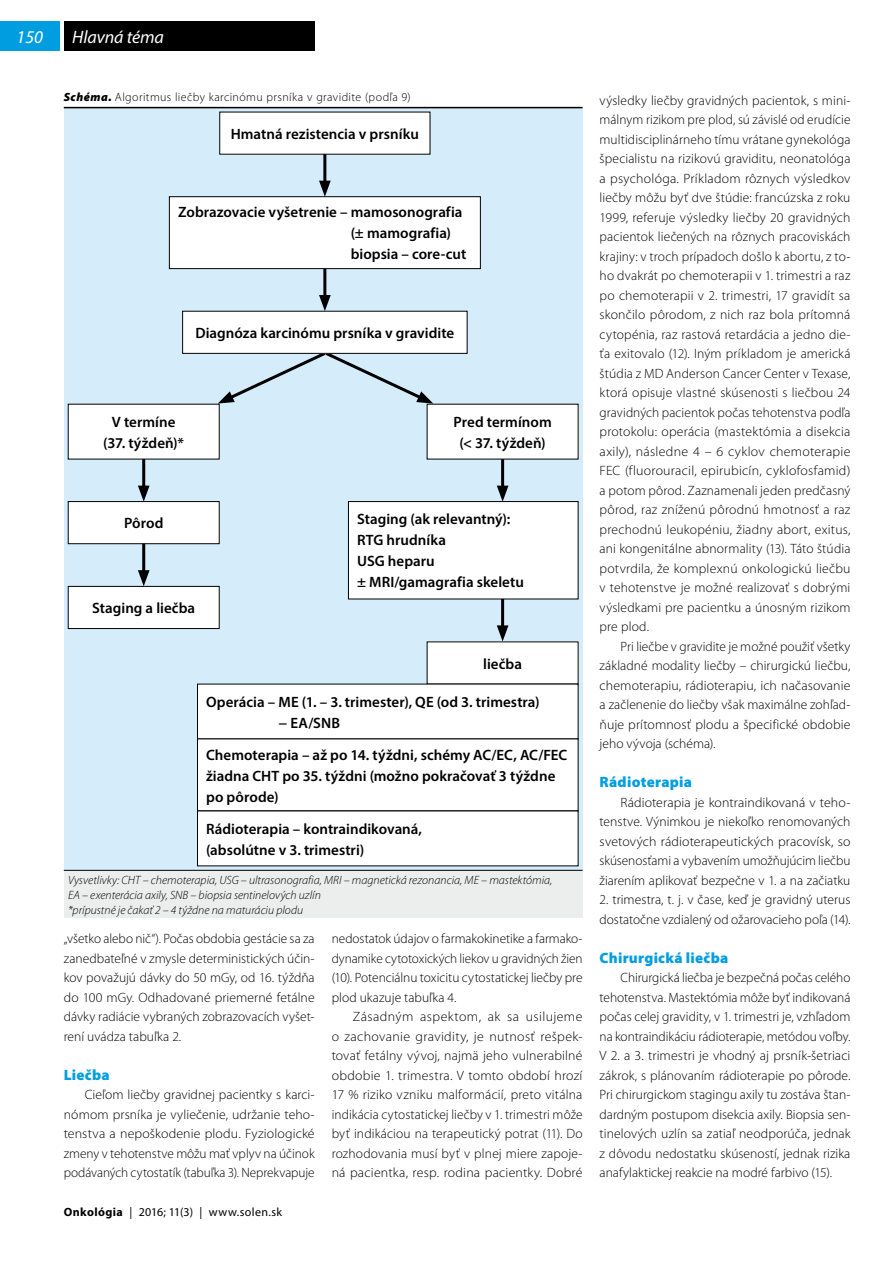
<style>
.page{position:relative;width:893px;height:1263px;background:#fff}
.page>*{position:absolute;margin:0;border:0;box-sizing:border-box;transform-origin:0 0}
.t1{font:italic 18px "Myriad Pro";letter-spacing:-.005em;color:#fff}
.t2{font:600 15px/21px "Myriad Pro";color:#000}
.t3{font:900 15px "Myriad Pro";letter-spacing:.02em;color:#009ee0}
.t4{font:300 13.5px/19.5px "Myriad Pro";letter-spacing:.005em;color:#000;text-align:justify}
.t5{font:italic 300 12px/15px "Myriad Pro";color:#000}
.t6{font:300 12px "Myriad Pro";letter-spacing:.03em;color:#000}
.t7{font:12px "Myriad Pro";letter-spacing:.03em;color:#000}
.s1{font-weight:900;font-style:italic}
.s2{font-weight:700}
</style>
<div class="page">
<div style="left:0;top:21px;width:60px;height:30px;background:#009ee0"></div>
<div style="left:64px;top:21px;width:251px;height:30px;background:#000"></div>
<div style="left:64px;top:108px;width:519px;height:762px;background:#d5edfa"></div>
<div style="left:64px;top:870px;width:519px;height:48px;background:#eceded"></div>
<hr style="left:64px;top:870px;width:519px;height:1px;background:#000">
<hr style="left:64px;top:107px;width:519px;height:1px;background:#000">
<div style="left:220px;top:112px;width:210px;height:42px;background:#fff"></div>
<div style="left:68px;top:404px;width:151px;height:55px;background:#fff"></div>
<div style="left:427px;top:404px;width:151px;height:55px;background:#fff"></div>
<div style="left:427px;top:642px;width:151px;height:42px;background:#fff"></div>
<div style="left:197px;top:684px;width:381px;height:55px;background:#fff"></div>
<div style="left:197px;top:684px;width:381px;height:55px;border:1px solid #000"></div>
<div style="left:197px;top:739px;width:381px;height:72px;background:#fff"></div>
<div style="left:197px;top:739px;width:381px;height:72px;border:1px solid #000"></div>
<div style="left:197px;top:811px;width:381px;height:55px;background:#fff"></div>
<div style="left:68px;top:501px;width:151px;height:43px;background:#fff"></div>
<div style="left:68px;top:501px;width:151px;height:43px;border:1px solid #000"></div>
<div style="left:348px;top:501px;width:230px;height:98px;background:#fff"></div>
<div style="left:348px;top:501px;width:230px;height:98px;border:1px solid #000"></div>
<div style="left:68px;top:586px;width:151px;height:42px;background:#fff"></div>
<div style="left:68px;top:586px;width:151px;height:43px;border:1px solid #000"></div>
<div style="left:169px;top:197px;width:311px;height:72px;background:#fff"></div>
<div style="left:169px;top:196px;width:312px;height:73px;border:1px solid #000"></div>
<hr style="left:323px;top:154px;width:3px;height:32px;background:#000">
<svg style="left:319px;top:181px;width:12px;height:16px"></svg>
<hr style="left:323px;top:269px;width:3px;height:32px;background:#000">
<svg style="left:319px;top:295px;width:12px;height:16px"></svg>
<hr style="left:142px;top:459px;width:3px;height:32px;background:#000">
<svg style="left:138px;top:486px;width:12px;height:16px"></svg>
<hr style="left:501px;top:459px;width:3px;height:32px;background:#000">
<svg style="left:497px;top:486px;width:11px;height:16px"></svg>
<hr style="left:501px;top:599px;width:3px;height:32px;background:#000">
<svg style="left:497px;top:625px;width:11px;height:16px"></svg>
<hr style="left:142px;top:544px;width:3px;height:32px;background:#000">
<svg style="left:138px;top:570px;width:12px;height:16px"></svg>
<svg style="left:218px;top:354px;width:215px;height:50px"></svg>
<div style="left:183px;top:311px;width:284px;height:42px;background:#fff"></div>
<div style="left:182px;top:311px;width:285px;height:43px;border:1px solid #000"></div>
<h1 class="t1" style="left:16px;top:26px;width:28px">150</h1>
<h1 class="t1" style="left:72px;top:26px;width:93px">Hlavná téma</h1>
<p class="t6" style="left:64px;top:90px;width:348px"><span class="s1">Schéma.</span> Algoritmus liečby karcinómu prsníka v gravidite (podľa 9)</p>
<p class="t2" style="left:231px;top:123px;width:190px">Hmatná rezistencia v prsníku</p>
<p class="t2" style="left:351px;top:201px;width:117px;text-indent:-173px">Zobrazovacie vyšetrenie – mamosonografia (± mamografia) biopsia – core-cut</p>
<p class="t2" style="left:195px;top:322px;width:260px">Diagnóza karcinómu prsníka v gravidite</p>
<p class="t2" style="left:103px;top:411px;width:82px;text-align:center">V termíne (37. týždeň)*</p>
<p class="t2" style="left:453px;top:411px;width:100px;text-align:center">Pred termínom (&lt; 37. týždeň)</p>
<p class="t2" style="left:124px;top:512px;width:41px">Pôrod</p>
<p class="t2" style="left:357px;top:508px;width:168px">Staging (ak relevantný):<br>RTG hrudníka<br>USG heparu<br>± MRI/gamagrafia skeletu</p>
<p class="t2" style="left:92px;top:597px;width:105px">Staging a liečba</p>
<p class="t2" style="left:483px;top:653px;width:40px">liečba</p>
<p class="t2" style="left:278px;top:691px;width:263px;text-indent:-72px">Operácia – ME (1. – 3. trimester), QE (od 3. trimestra) − EA/SNB</p>
<p class="t2" style="left:206px;top:744px;width:363px">Chemoterapia – až po 14. týždni, schémy AC/EC, AC/FEC žiadna CHT po 35. týždni (možno pokračovať 3 týždne po pôrode)</p>
<p class="t2" style="left:206px;top:818px;width:217px">Rádioterapia – kontraindikovaná, (absolútne v 3. trimestri)</p>
<p class="t5" style="left:68px;top:872px;width:486px">Vysvetlivky: CHT – chemoterapia, USG – ultrasonografia, MRI – magnetická rezonancia, ME – mastektómia,<br>EA – exenterácia axily, SNB – biopsia sentinelových uzlín<br>*prípustné je čakať 2 – 4 týždne na maturáciu plodu</p>
<p class="t4" style="left:64px;top:929px;width:252px">„všetko alebo nič“). Počas obdobia gestácie sa za zanedbateľné v zmysle deterministických účin&shy;kov považujú dávky do 50 mGy, od 16. týždňa do 100 mGy. Odhadované priemerné fetálne dávky radiácie vybraných zobrazovacích vyšet&shy;rení uvádza tabuľka 2.</p>
<p class="t3" style="left:64px;top:1064px;width:47px">Liečba</p>
<p class="t4" style="left:64px;top:1085px;width:252px;text-indent:21px">Cieľom liečby gravidnej pacientky s karci&shy;nómom prsníka je vyliečenie, udržanie teho&shy;tenstva a nepoškodenie plodu. Fyziologické zmeny v tehotenstve môžu mať vplyv na účinok podávaných cytostatík (tabuľka 3). Neprekvapuje</p>
<p class="t7" style="left:64px;top:1205px;width:220px"><span class="s2">Onkológia</span> | 2016; 11(3) | www.solen.sk</p>
<p class="t4" style="left:332px;top:929px;width:252px">nedostatok údajov o farmakokinetike a farmako&shy;dynamike cytotoxických liekov u gravidných žien (10). Potenciálnu toxicitu cytostatickej liečby pre plod ukazuje tabuľka 4.</p>
<p class="t4" style="left:332px;top:1007px;width:252px;text-indent:21px">Zásadným aspektom, ak sa usilujeme o zachovanie gravidity, je nutnosť rešpek&shy;tovať fetálny vývoj, najmä jeho vulnerabilné obdobie 1. trimestra. V tomto období hrozí 17 % riziko vzniku malformácií, preto vitálna indikácia cytostatickej liečby v 1. trimestri môže byť indikáciou na terapeutický potrat (11). Do rozhodovania musí byť v plnej miere zapoje&shy;ná pacientka, resp. rodina pacientky. Dobré</p>
<p class="t4" style="left:600px;top:90px;width:252px">výsledky liečby gravidných pacientok, s mini&shy;málnym rizikom pre plod, sú závislé od erudície multidisciplinárneho tímu vrátane gynekológa špecialistu na rizikovú graviditu, neonatológa a psychológa. Príkladom rôznych výsledkov liečby môžu byť dve štúdie: francúzska z roku 1999, referuje výsledky liečby 20 gravidných pacientok liečených na rôznych pracoviskách krajiny: v troch prípadoch došlo k abortu, z to&shy;ho dvakrát po chemoterapii v 1. trimestri a raz po chemoterapii v 2. trimestri, 17 gravidít sa skončilo pôrodom, z nich raz bola prítomná cytopénia, raz rastová retardácia a jedno die&shy;ťa exitovalo (12). Iným príkladom je americká štúdia z MD Anderson Cancer Center v Texase, ktorá opisuje vlastné skúsenosti s liečbou 24 gravidných pacientok počas tehotenstva podľa protokolu: operácia (mastektómia a disekcia axily), následne 4 – 6 cyklov chemoterapie FEC (fluorouracil, epirubicín, cyklofosfamid) a potom pôrod. Zaznamenali jeden predčasný pôrod, raz zníženú pôrodnú hmotnosť a raz prechodnú leukopéniu, žiadny abort, exitus, ani kongenitálne abnormality (13). Táto štúdia potvrdila, že komplexnú onkologickú liečbu v tehotenstve je možné realizovať s dobrými výsledkami pre pacientku a únosným rizikom pre plod.</p>
<p class="t4" style="left:600px;top:636px;width:252px;text-indent:21px">Pri liečbe v gravidite je možné použiť všetky základné modality liečby – chirurgickú liečbu, chemoterapiu, rádioterapiu, ich načasovanie a začlenenie do liečby však maximálne zohľad&shy;ňuje prítomnosť plodu a špecifické obdobie jeho vývoja (schéma).</p>
<p class="t3" style="left:600px;top:772px;width:94px">Rádioterapia</p>
<p class="t4" style="left:600px;top:792px;width:252px;text-indent:21px">Rádioterapia je kontraindikovaná v teho&shy;tenstve. Výnimkou je niekoľko renomovaných svetových rádioterapeutických pracovísk, so skúsenosťami a vybavením umožňujúcim liečbu žiarením aplikovať bezpečne v 1. a na začiatku</p>
<p class="t4" style="left:600px;top:890px;width:252px">2. trimestra, t. j. v čase, keď je gravidný uterus dostatočne vzdialený od ožarovacieho poľa (14).</p>
<p class="t3" style="left:600px;top:947px;width:130px">Chirurgická liečba</p>
<p class="t4" style="left:600px;top:968px;width:252px;text-indent:21px">Chirurgická liečba je bezpečná počas celého tehotenstva. Mastektómia môže byť indikovaná počas celej gravidity, v 1. trimestri je, vzhľadom na kontraindikáciu rádioterapie, metódou voľby.<br>V 2. a 3. trimestri je vhodný aj prsník-šetriaci zákrok, s plánovaním rádioterapie po pôrode.<br>Pri chirurgickom stagingu axily tu zostáva štan&shy;dardným postupom disekcia axily. Biopsia sen&shy;tinelových uzlín sa zatiaľ neodporúča, jednak z dôvodu nedostatku skúseností, jednak rizika anafylaktickej reakcie na modré farbivo (15).</p>
</div>
